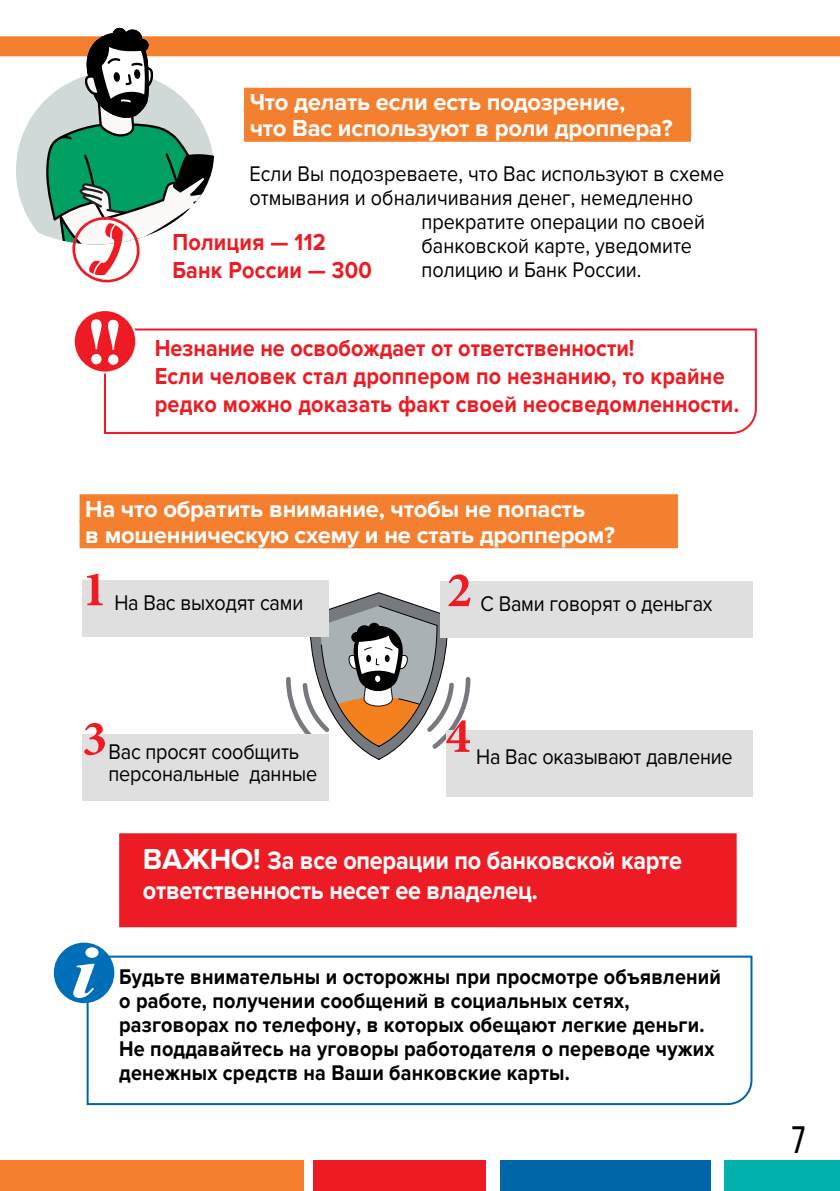
<style>
.page{position:relative;width:840px;height:1191px;background:#fff}
.page>*{position:absolute;margin:0;border:0;box-sizing:border-box;transform-origin:0 0}
.t1{font:700 50px "Minion Pro";color:#ed1c24}
.t2{font:38px "Bebas Neue";color:#000}
.t3{font:700 26px/30px "Proxima Nova";letter-spacing:-.01em;color:#fff;scale:.9 1}
.t4{font:700 24px/28px "Proxima Nova";letter-spacing:.01em;color:#ed1c24;scale:.9 1}
.t5{font:700 24px/26px "Proxima Nova";letter-spacing:-.01em;color:#fff}
.t6{font:22px/22px "Proxima Nova";color:#000;scale:.9 1}
.t7{font:700 22px/24px "Proxima Nova";letter-spacing:.01em;color:#000;scale:.9 1}
.s1{font-size:30px}
</style>
<div class="page">
<div style="left:0;top:36px;width:839px;height:20px;background:#f47f2f"></div>
<svg style="left:104px;top:328px;width:653px;height:106px"></svg>
<div style="left:74px;top:310px;width:62px;height:62px;background:#ed1c24;border-radius:50%"></div>
<div style="left:73px;top:309px;width:64px;height:64px;border:2px solid #fff;border-radius:50%"></div>
<svg style="left:91px;top:319px;width:11px;height:45px"></svg>
<svg style="left:108px;top:320px;width:10px;height:45px"></svg>
<svg style="left:16px;top:29px;width:198px;height:254px"></svg>
<div style="left:244px;top:88px;width:446px;height:28px;background:#f47f2f"></div>
<div style="left:244px;top:114px;width:446px;height:28px;background:#f47f2f"></div>
<div style="left:119px;top:833px;width:617px;height:94px;background:#ed1c24;border:2px solid #ed1c24"></div>
<div style="left:79px;top:494px;width:598px;height:28px;background:#f47f2f"></div>
<div style="left:79px;top:520px;width:598px;height:28px;background:#f47f2f"></div>
<svg style="left:286px;top:592px;width:186px;height:168px"></svg>
<div style="left:82px;top:580px;width:247px;height:57px;background:#e0dfdf"></div>
<div style="left:439px;top:581px;width:313px;height:56px;background:#e0dfdf"></div>
<div style="left:82px;top:734px;width:246px;height:66px;background:#e0dfdf"></div>
<div style="left:445px;top:730px;width:307px;height:66px;background:#e0dfdf"></div>
<svg style="left:86px;top:954px;width:667px;height:152px"></svg>
<div style="left:54px;top:942px;width:60px;height:61px;background:#006fb9;border-radius:50%"></div>
<svg style="left:73px;top:947px;width:25px;height:51px"></svg>
<div style="left:313px;top:1160px;width:173px;height:31px;background:#ed1c24"></div>
<div style="left:499px;top:1160px;width:210px;height:31px;background:#0066a8"></div>
<div style="left:723px;top:1160px;width:116px;height:31px;background:#00b1ad"></div>
<div style="left:0;top:1160px;width:303px;height:31px;background:#f47f2f"></div>
<p class="t5" style="left:249px;top:90px;width:424px">Что делать если есть подозрение,<br>что Вас используют в роли дроппера?</p>
<p class="t6" style="left:249px;top:163px;width:528px">Если Вы подозреваете, что Вас используют в схеме</p>
<p class="t6" style="left:249px;top:187px;width:494px">отмывания и обналичивания денег, немедленно</p>
<p class="t6" style="left:421px;top:211px;width:316px">прекратите операции по своей</p>
<p class="t6" style="left:421px;top:235px;width:302px">банковской карте, уведомите</p>
<p class="t6" style="left:421px;top:259px;width:246px">полицию и Банк России.</p>
<p class="t4" style="left:172px;top:229px;width:223px">Полиция — 112<br>Банк России — 300</p>
<p class="t4" style="left:155px;top:335px;width:650px">Незнание не освобождает от ответственности!<br>Если человек стал дроппером по незнанию, то крайне редко можно доказать факт своей неосведомленности.</p>
<p class="t5" style="left:85px;top:496px;width:531px">На что обратить внимание, чтобы не попасть<br>в мошенническую схему и не стать дроппером?</p>
<h1 class="t1" style="left:82px;top:554px;width:26px">1</h1>
<h1 class="t1" style="left:446px;top:555px;width:26px">2</h1>
<p class="t6" style="left:114px;top:592px;width:211px">На Вас выходят сами</p>
<p class="t6" style="left:480px;top:593px;width:259px">С Вами говорят о деньгах</p>
<h1 class="t1" style="left:82px;top:703px;width:26px">3</h1>
<h1 class="t1" style="left:445px;top:700px;width:26px">4</h1>
<p class="t6" style="left:108px;top:741px;width:233px">Вас просят сообщить персональные данные</p>
<p class="t6" style="left:476px;top:745px;width:286px">На Вас оказывают давление</p>
<p class="t3" style="left:143px;top:845px;width:600px"><span class="s1">ВАЖНО!</span> За все операции по банковской карте ответственность несет ее владелец.</p>
<p class="t7" style="left:119px;top:965px;width:670px">Будьте внимательны и осторожны при просмотре объявлений о работе, получении сообщений в социальных сетях, разговорах по телефону, в которых обещают легкие деньги.<br>Не поддавайтесь на уговоры работодателя о переводе чужих денежных средств на Ваши банковские карты.</p>
<h2 class="t2" style="left:790px;top:1119px;width:16px">7</h2>
</div>
